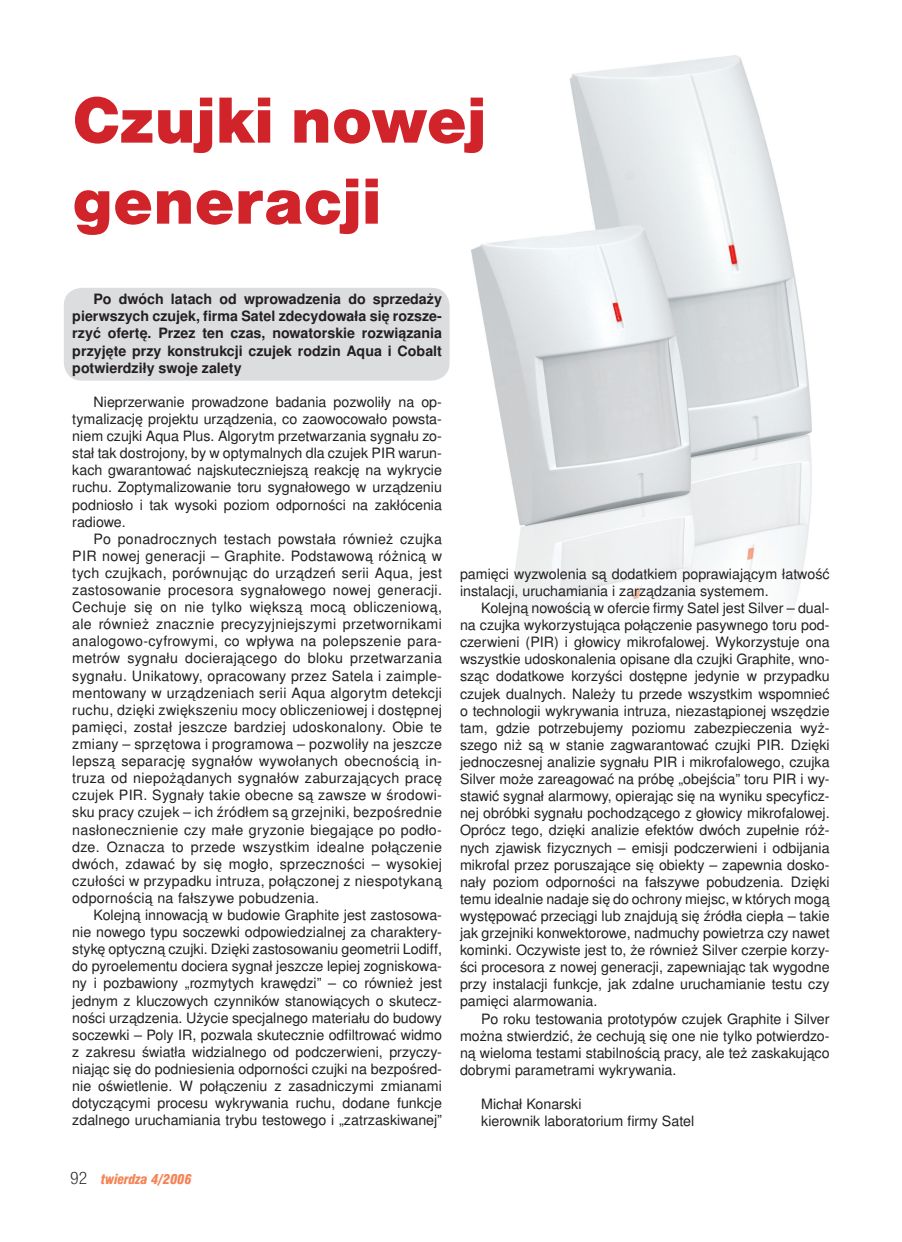
<style>
.page{position:relative;width:902px;height:1242px;background:#fff}
.page>*{position:absolute;margin:0;border:0;box-sizing:border-box;transform-origin:0 0}
.Default{font:67.5px/81px "Nimbus San DEE Blac";color:#d1232a}
.Pa0{font:15px "Nimbus San DCE Bla Con Ita";color:#f58355}
.Normalny{font:14.25px/17.1px "Nimbus San LCE";color:#231f20;text-align:justify}
.Normalny-2{font:700 14.25px/17.1px "Nimbus San LCE";color:#231f20;text-align:justify}
.s1{font-family:"Nimbus San DCE Lig Con";font-size:18px;color:#231f20}
</style>
<div class="page">
<img style="left:391px;top:55px;width:421px;height:571px">
<div style="left:64px;top:288px;width:385px;height:92px;background:#dcdddf;border-radius:18px"></div>
<p class="Default" style="left:72px;top:80px;width:415px">Czujki nowej generacji</p>
<p class="Normalny-2" style="left:72px;top:291px;width:371px;text-indent:21px">Po dwóch latach od wprowadzenia do sprzedaży pierwszych czujek, firma Satel zdecydowała się rozsze&shy;rzyć ofertę. Przez ten czas, nowatorskie rozwiązania przyjęte przy konstrukcji czujek rodzin Aqua i Cobalt potwierdziły swoje zalety</p>
<p class="Normalny" style="left:72px;top:393px;width:371px;text-indent:21px">Nieprzerwanie prowadzone badania pozwoliły na op&shy;tymalizację projektu urządzenia, co zaowocowało powsta&shy;niem czujki Aqua Plus. Algorytm przetwarzania sygnału zo&shy;stał tak dostrojony, by w optymalnych dla czujek PIR warun&shy;kach gwarantować najskuteczniejszą reakcję na wykrycie ruchu. Zoptymalizowanie toru sygnałowego w urządzeniu podniosło i tak wysoki poziom odporności na zakłócenia radiowe.</p>
<p class="Normalny" style="left:72px;top:530px;width:371px;text-indent:21px">Po ponadrocznych testach powstała również czujka PIR nowej generacji – Graphite. Podstawową różnicą w tych czujkach, porównując do urządzeń serii Aqua, jest zastosowanie procesora sygnałowego nowej generacji.<br>Cechuje się on nie tylko większą mocą obliczeniową, ale również znacznie precyzyjniejszymi przetwornikami analogowo-cyfrowymi, co wpływa na polepszenie para&shy;metrów sygnału docierającego do bloku przetwarzania sygnału. Unikatowy, opracowany przez Satela i zaimple&shy;mentowany w urządzeniach serii Aqua algorytm detekcji ruchu, dzięki zwiększeniu mocy obliczeniowej i dostępnej pamięci, został jeszcze bardziej udoskonalony. Obie te zmiany – sprzętowa i programowa – pozwoliły na jeszcze lepszą separację sygnałów wywołanych obecnością in&shy;truza od niepożądanych sygnałów zaburzających pracę czujek PIR. Sygnały takie obecne są zawsze w środowi&shy;sku pracy czujek – ich źródłem są grzejniki, bezpośrednie nasłonecznienie czy małe gryzonie biegające po podło&shy;dze. Oznacza to przede wszystkim idealne połączenie dwóch, zdawać by się mogło, sprzeczności – wysokiej czułości w przypadku intruza, połączonej z niespotykaną odpornością na fałszywe pobudzenia.</p>
<p class="Normalny" style="left:72px;top:906px;width:371px;text-indent:21px">Kolejną innowacją w budowie Graphite jest zastosowa&shy;nie nowego typu soczewki odpowiedzialnej za charaktery&shy;stykę optyczną czujki. Dzięki zastosowaniu geometrii Lodiff, do pyroelementu dociera sygnał jeszcze lepiej zogniskowa&shy;ny i pozbawiony „rozmytych krawędzi” – co również jest jednym z kluczowych czynników stanowiących o skutecz&shy;ności urządzenia. Użycie specjalnego materiału do budowy soczewki – Poly IR, pozwala skutecznie odfiltrować widmo z zakresu światła widzialnego od podczerwieni, przyczy&shy;niając się do podniesienia odporności czujki na bezpośred&shy;nie oświetlenie. W połączeniu z zasadniczymi zmianami dotyczącymi procesu wykrywania ruchu, dodane funkcje zdalnego uruchamiania trybu testowego i „zatrzaskiwanej”</p>
<p class="Pa0" style="left:70px;top:1170px;width:123px"><span class="s1">92</span> twierdza 4/2006</p>
<p class="Normalny" style="left:460px;top:565px;width:371px">pamięci wyzwolenia są dodatkiem poprawiającym łatwość instalacji, uruchamiania i zarządzania systemem.</p>
<p class="Normalny" style="left:460px;top:600px;width:371px;text-indent:21px">Kolejną nowością w ofercie firmy Satel jest Silver – dual&shy;na czujka wykorzystująca połączenie pasywnego toru pod&shy;czerwieni (PIR) i głowicy mikrofalowej. Wykorzystuje ona wszystkie udoskonalenia opisane dla czujki Graphite, wno&shy;sząc dodatkowe korzyści dostępne jedynie w przypadku czujek dualnych. Należy tu przede wszystkim wspomnieć o technologii wykrywania intruza, niezastąpionej wszędzie tam, gdzie potrzebujemy poziomu zabezpieczenia wyż&shy;szego niż są w stanie zagwarantować czujki PIR. Dzięki jednoczesnej analizie sygnału PIR i mikrofalowego, czujka Silver może zareagować na próbę „obejścia” toru PIR i wy&shy;stawić sygnał alarmowy, opierając się na wyniku specyficz&shy;nej obróbki sygnału pochodzącego z głowicy mikrofalowej.<br>Oprócz tego, dzięki analizie efektów dwóch zupełnie róż&shy;nych zjawisk fizycznych – emisji podczerwieni i odbijania mikrofal przez poruszające się obiekty – zapewnia dosko&shy;nały poziom odporności na fałszywe pobudzenia. Dzięki temu idealnie nadaje się do ochrony miejsc, w których mogą występować przeciągi lub znajdują się źródła ciepła – takie jak grzejniki konwektorowe, nadmuchy powietrza czy nawet kominki. Oczywiste jest to, że również Silver czerpie korzy&shy;ści procesora z nowej generacji, zapewniając tak wygodne przy instalacji funkcje, jak zdalne uruchamianie testu czy pamięci alarmowania.</p>
<p class="Normalny" style="left:460px;top:1010px;width:371px;text-indent:21px">Po roku testowania prototypów czujek Graphite i Silver można stwierdzić, że cechują się one nie tylko potwierdzo&shy;ną wieloma testami stabilnością pracy, ale też zaskakująco dobrymi parametrami wykrywania.</p>
<p class="Normalny" style="left:481px;top:1095px;width:102px">Michał Konarski</p>
<p class="Normalny" style="left:481px;top:1113px;width:214px">kierownik laboratorium firmy Satel</p>
</div>
